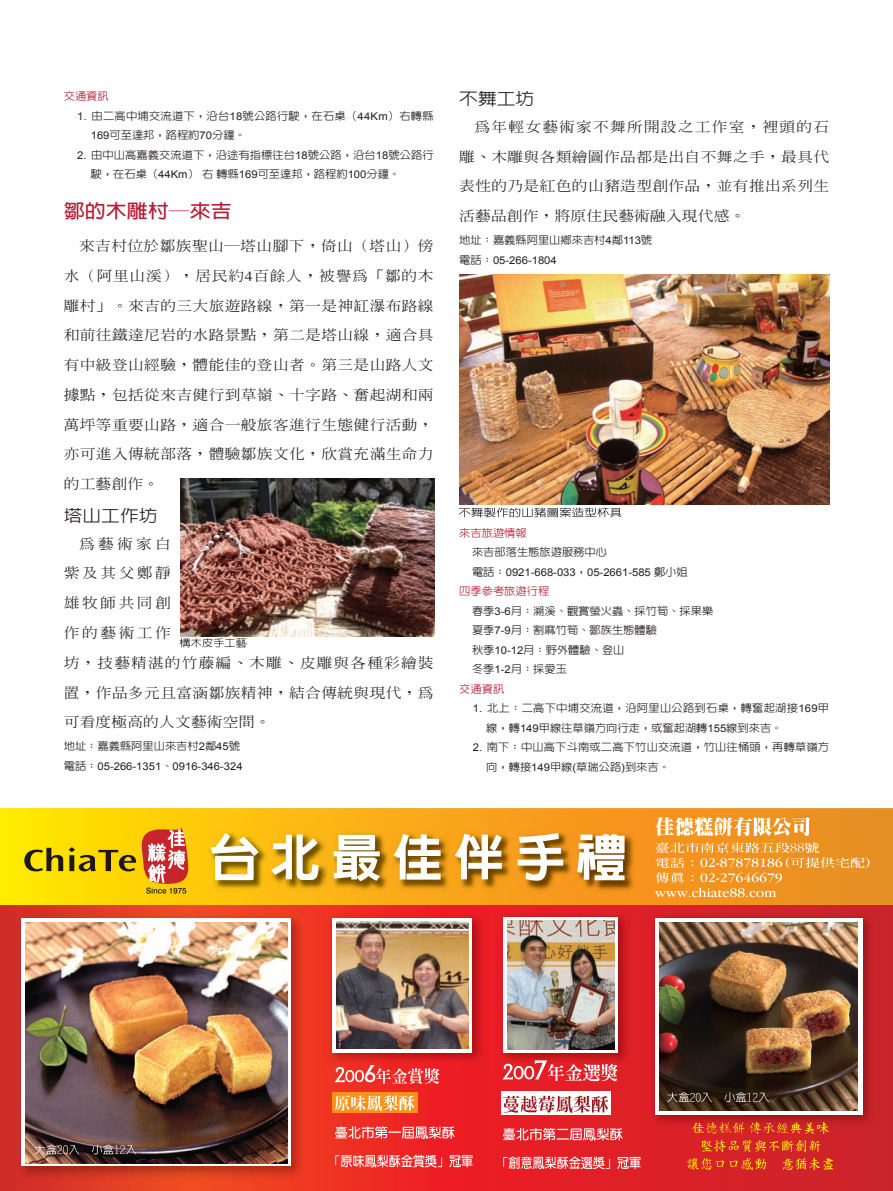
<style>
.page{position:relative;width:893px;height:1191px;background:#fff}
.page>*{position:absolute;margin:0;border:0;box-sizing:border-box;transform-origin:0 0}
.t1{font:700 18.9px "AR Hei B5";color:#b61e37;scale:1.11 1}
.t2{font:500 16.8px "AR Hei B5";color:#231f20;scale:1.11 1}
.t3{font:500 13.8px/29.7px "AR Ming B5";letter-spacing:.02em;color:#231f20;text-align:justify;scale:1.14 1}
.t4{font:500 13.8px/29.7px "AR Ming B5";letter-spacing:.07em;color:#231f20;scale:1.14 1}
.t5{font:500 10.65px/19.5px "AR New Hei B5";color:#231f20;scale:1.05 1}
.t6{font:10.65px/19.5px "Arial";color:#231f20;scale:1.05 1}
.t7{font:500 10.65px/19.5px "AR New Hei B5";letter-spacing:.025em;color:#231f20;scale:1.05 1}
.t8{font:500 10.65px/19.5px "AR New Hei B5";letter-spacing:.02em;color:#231f20;scale:1.05 1}
.t9{font:500 10.65px "AR New Hei B5";color:#b61e37;scale:1.05 1}
.s1{font-family:"Arial";font-weight:400}
.s2{font-family:"Times";font-weight:400}
.s3{font-family:"AR New Hei B5";font-weight:500}
</style>
<div class="page">
<hr style="left:0;top:0;width:1px;height:625px;background:#e07e37">
<svg style="left:0;top:808px;width:893px;height:97px;background:#f7b314"></svg>
<svg style="left:0;top:905px;width:893px;height:286px;background:#dd2727"></svg>
<svg style="left:24px;top:847px;width:39px;height:24px"></svg>
<svg style="left:69px;top:827px;width:120px;height:66px;background:#e2ab24"></svg>
<img style="left:208px;top:830px;width:429px;height:63px">
<svg style="left:211px;top:832px;width:48px;height:48px"></svg>
<svg style="left:271px;top:834px;width:48px;height:46px"></svg>
<svg style="left:333px;top:835px;width:47px;height:46px"></svg>
<svg style="left:393px;top:834px;width:48px;height:45px"></svg>
<svg style="left:455px;top:834px;width:47px;height:45px"></svg>
<svg style="left:518px;top:832px;width:45px;height:49px"></svg>
<svg style="left:577px;top:834px;width:48px;height:46px"></svg>
<div style="left:333px;top:1092px;width:85px;height:20px;background:#f7931d"></div>
<svg style="left:335px;top:1095px;width:79px;height:16px"></svg>
<svg style="left:335px;top:1126px;width:120px;height:13px;background:#f47875"></svg>
<svg style="left:335px;top:1154px;width:107px;height:13px"></svg>
<svg style="left:449px;top:1155px;width:24px;height:12px"></svg>
<div style="left:501px;top:1091px;width:109px;height:24px;background:#fff"></div>
<svg style="left:503px;top:1095px;width:105px;height:17px"></svg>
<svg style="left:503px;top:1127px;width:120px;height:13px;background:#ee7377"></svg>
<svg style="left:503px;top:1156px;width:107px;height:13px"></svg>
<svg style="left:617px;top:1156px;width:24px;height:13px"></svg>
<svg style="left:655px;top:817px;width:155px;height:19px"></svg>
<svg style="left:655px;top:842px;width:214px;height:55px;background:#f0a03f"></svg>
<img style="left:324px;top:909px;width:165px;height:161px">
<svg style="left:335px;top:1065px;width:104px;height:18px;background:#f26663"></svg>
<svg style="left:333px;top:918px;width:139px;height:134px"></svg>
<img style="left:336px;top:922px;width:132px;height:126px">
<img style="left:495px;top:909px;width:140px;height:159px">
<svg style="left:503px;top:1060px;width:115px;height:21px;background:#ea5d62"></svg>
<img style="left:602px;top:1064px;width:15px;height:4px">
<div style="left:504px;top:917px;width:114px;height:135px;background:#fff"></div>
<img style="left:507px;top:920px;width:107px;height:130px">
<img style="left:13px;top:910px;width:294px;height:273px">
<svg style="left:21px;top:918px;width:270px;height:248px"></svg>
<img style="left:26px;top:922px;width:261px;height:241px">
<img style="left:833px;top:1122px;width:46px;height:8px">
<svg style="left:687px;top:1121px;width:146px;height:49px;background:#d93f22"></svg>
<svg style="left:655px;top:918px;width:207px;height:196px"></svg>
<img style="left:660px;top:923px;width:198px;height:187px">
<svg style="left:667px;top:1092px;width:45px;height:10px"></svg>
<svg style="left:724px;top:1092px;width:45px;height:10px"></svg>
<svg style="left:35px;top:1144px;width:44px;height:10px"></svg>
<svg style="left:92px;top:1144px;width:44px;height:10px"></svg>
<img style="left:711px;top:1121px;width:50px;height:13px">
<img style="left:459px;top:274px;width:370px;height:230px">
<img style="left:180px;top:478px;width:254px;height:158px">
<svg style="left:180px;top:638px;width:66px;height:9px"></svg>
<svg style="left:459px;top:507px;width:162px;height:10px"></svg>
<p class="t9" style="left:64px;top:91px;width:44px">交通資訊</p>
<p class="t8" style="left:91px;top:106px;width:328px;text-indent:-14px"><span class="s1">1.</span> 由二高中埔交流道下，沿台<span class="s1">18</span>號公路行駛，在石桌（<span class="s1">44Km</span>）右轉縣<br><span class="s1">169</span>可至達邦，路程約<span class="s1">70</span>分鐘。</p>
<p class="t5" style="left:91px;top:145px;width:328px;text-indent:-14px"><span class="s1">2.</span> 由中山高嘉義交流道下，沿途有指標往台<span class="s1">18</span>號公路，沿台<span class="s1">18</span>號公路行駛，在石桌（<span class="s1">44Km</span>）右轉縣<span class="s1">169</span>可至達邦，路程約<span class="s1">100</span>分鐘。</p>
<p class="t1" style="left:64px;top:202px;width:153px">鄒的木雕村─來吉</p>
<p class="t3" style="left:64px;top:231px;width:326px;text-indent:15px">來吉村位於鄒族聖山─塔山腳下，倚山（塔山）傍水（阿里山溪），居民約<span class="s2">4</span>百餘人，被譽為「鄒的木雕村」。來吉的三大旅遊路線，第一是神缸瀑布路線和前往鐵達尼岩的水路景點，第二是塔山線，適合具有中級登山經驗，體能佳的登山者。第三是山路人文據點，包括從來吉健行到草嶺、十字路、奮起湖和兩萬坪等重要山路，適合一般旅客進行生態健行活動，亦可進入傳統部落，體驗鄒族文化，欣賞充滿生命力的工藝創作。</p>
<p class="t2" style="left:64px;top:507px;width:86px">塔山工作坊</p>
<p class="t4" style="left:64px;top:528px;width:326px;text-indent:15px">為藝術家白<br>紫及其父鄭靜<br>雄牧師共同創<br>作的藝術工作<br>坊，技藝精湛的竹藤編、木雕、皮雕與各種彩繪裝置，作品多元且富涵鄒族精神，結合傳統與現代，為可看度極高的人文藝術空間。</p>
<p class="t6" style="left:64px;top:736px;width:172px"><span class="s3">地址：嘉義縣阿里山來吉村</span>2<span class="s3">鄰</span>45<span class="s3">號電話：</span>05-266-1351<span class="s3">、</span>0916-346-324</p>
<p class="t2" style="left:459px;top:90px;width:69px">不舞工坊</p>
<p class="t3" style="left:459px;top:112px;width:326px;text-indent:15px">為年輕女藝術家不舞所開設之工作室，裡頭的石雕、木雕與各類繪圖作品都是出自不舞之手，最具代表性的乃是紅色的山豬造型創作品，並有推出系列生活藝品創作，將原住民藝術融入現代感。</p>
<p class="t5" style="left:459px;top:230px;width:185px">地址：嘉義縣阿里山鄉來吉村<span class="s1">4</span>鄰<span class="s1">113</span>號電話：<span class="s1">05-266-1804</span></p>
<p class="t9" style="left:459px;top:527px;width:66px">來吉旅遊情報</p>
<p class="t5" style="left:472px;top:542px;width:130px">來吉部落生態旅遊服務中心</p>
<p class="t6" style="left:472px;top:562px;width:207px"><span class="s3">電話：</span>0921-668-033<span class="s3">，</span>05-2661-585 <span class="s3">鄭小姐</span></p>
<p class="t9" style="left:459px;top:586px;width:87px">四季參考旅遊行程</p>
<p class="t5" style="left:472px;top:601px;width:231px">春季<span class="s1">3-6</span>月：溯溪、觀賞螢火蟲、採竹筍、採果樂</p>
<p class="t5" style="left:472px;top:620px;width:178px">夏季<span class="s1">7-9</span>月：割麻竹筍、鄒族生態體驗</p>
<p class="t5" style="left:472px;top:640px;width:147px">秋季<span class="s1">10-12</span>月：野外體驗、登山</p>
<p class="t5" style="left:472px;top:659px;width:92px">冬季<span class="s1">1-2</span>月：採愛玉</p>
<p class="t9" style="left:459px;top:683px;width:44px">交通資訊</p>
<p class="t7" style="left:486px;top:698px;width:328px;text-indent:-14px"><span class="s1">1.</span> 北上：二高下中埔交流道，沿阿里山公路到石桌，轉奮起湖接<span class="s1">169</span>甲線，轉<span class="s1">149</span>甲線往草嶺方向行走，或奮起湖轉<span class="s1">155</span>線到來吉。</p>
<p class="t5" style="left:486px;top:737px;width:328px;text-indent:-14px"><span class="s1">2.</span> 南下：中山高下斗南或二高下竹山交流道，竹山往桶頭，再轉草嶺方向，轉接<span class="s1">149</span>甲線<span class="s1">(</span>草瑞公路<span class="s1">)</span>到來吉。</p>
</div>
